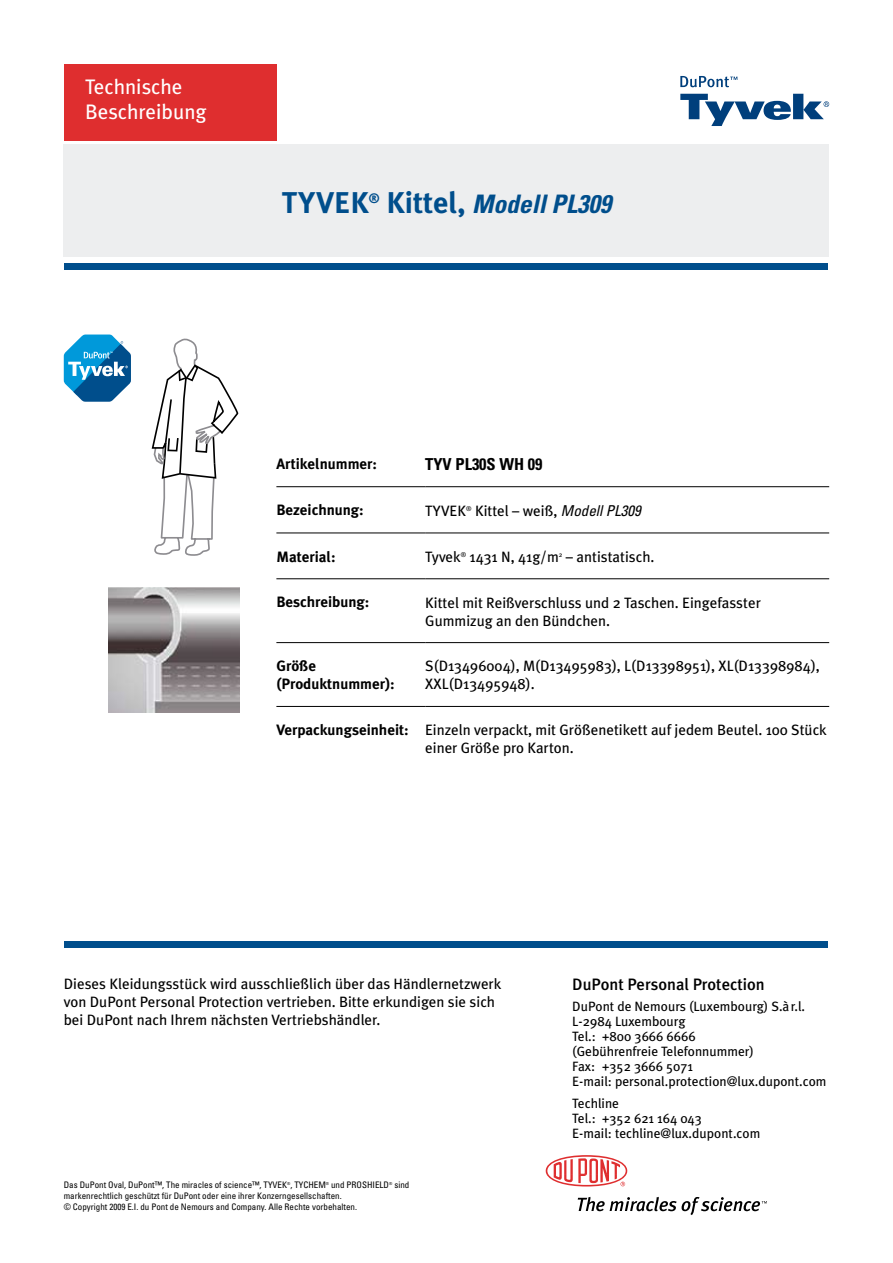
<style>
.page{position:relative;width:893px;height:1263px;background:#fff}
.page>*{position:absolute;margin:0;border:0;box-sizing:border-box;transform-origin:0 0}
.t1{font:700 30px "Meta Plus";letter-spacing:.015em;color:#004e8c}
.t2{font:italic 700 condensed 25.5px "Univers";color:#004e8c}
.t3{font:21px/25.2px "Meta Plus";color:#fff}
.t4{font:500 16.5px "Meta Plus";color:#000}
.t5{font:700 condensed 16.5px "Univers";color:#000}
.t6{font:15px/18px "Meta Plus";color:#000}
.t7{font:700 15px/18px "Meta Plus";color:#000}
.t8{font:13.5px/15px "Meta Plus";color:#000}
.t9{font:700 13.5px "Meta Plus";color:#004e8c}
.t10{font:condensed 9px/10.8px "Univers";color:#000}
.t11{font:6.75px "Meta Plus";color:#000}
.s1{font-family:"Meta Plus";font-style:normal;font-stretch:normal;font-size:30px}
.s2{font-family:"Univers";font-style:italic;font-stretch:condensed}
.s3{font-weight:700}
</style>
<div class="page">
<svg style="left:152px;top:339px;width:86px;height:217px"></svg>
<svg style="left:680px;top:76px;width:57px;height:11px"></svg>
<svg style="left:680px;top:94px;width:149px;height:32px"></svg>
<div style="left:65px;top:263px;width:763px;height:7px;background:#004e8c"></div>
<div style="left:65px;top:941px;width:763px;height:7px;background:#004e8c"></div>
<svg style="left:64px;top:334px;width:67px;height:68px"></svg>
<svg style="left:546px;top:1155px;width:81px;height:31px"></svg>
<svg style="left:578px;top:1197px;width:189px;height:18px"></svg>
<div style="left:64px;top:64px;width:212px;height:76px;background:#df2e2f"></div>
<div style="left:64px;top:145px;width:765px;height:112px;background:#edeeef"></div>
<hr style="left:276px;top:486px;width:149px;height:1px;background:#000">
<hr style="left:425px;top:486px;width:404px;height:1px;background:#000">
<hr style="left:276px;top:533px;width:149px;height:1px;background:#000">
<hr style="left:425px;top:533px;width:404px;height:1px;background:#000">
<hr style="left:276px;top:578px;width:149px;height:1px;background:#000">
<hr style="left:425px;top:578px;width:404px;height:1px;background:#000">
<hr style="left:276px;top:642px;width:149px;height:1px;background:#000">
<hr style="left:425px;top:642px;width:404px;height:1px;background:#000">
<hr style="left:276px;top:706px;width:149px;height:1px;background:#000">
<hr style="left:425px;top:706px;width:404px;height:1px;background:#000">
<img style="left:109px;top:588px;width:131px;height:124px">
<h3 class="t3" style="left:85px;top:74px;width:123px">Technische<br>Beschreibung</h3>
<h1 class="t1" style="left:282px;top:185px;width:88px">TYVEK</h1>
<p class="t9" style="left:369px;top:190px;width:12px">®</p>
<h2 class="t2" style="left:386px;top:188px;width:226px"><span class="s1">Kittel,</span> Modell PL309</h2>
<p class="t7" style="left:276px;top:454px;width:102px">Artikelnummer:</p>
<p class="t5" style="left:425px;top:454px;width:119px">TYV PL30S WH 09</p>
<p class="t7" style="left:276px;top:501px;width:89px">Bezeichnung:</p>
<p class="t6" style="left:425px;top:502px;width:43px">TYVEK</p>
<p class="t11" style="left:466px;top:505px;width:7px">®</p>
<p class="t6" style="left:475px;top:502px;width:167px">Kittel – weiß, <span class="s2">Modell PL309</span></p>
<p class="t7" style="left:276px;top:547px;width:61px">Material:</p>
<p class="t6" style="left:425px;top:547px;width:37px">Tyvek</p>
<p class="t11" style="left:461px;top:551px;width:7px">®</p>
<p class="t6" style="left:469px;top:547px;width:91px">1431 N, 41g/m</p>
<p class="t11" style="left:559px;top:551px;width:5px">2</p>
<p class="t6" style="left:566px;top:547px;width:90px">– antistatisch.</p>
<p class="t7" style="left:276px;top:593px;width:94px">Beschreibung:</p>
<p class="t6" style="left:425px;top:593px;width:337px">Kittel mit Reißverschluss und 2 Taschen. Eingefasster<br>Gummizug an den Bündchen.</p>
<p class="t7" style="left:276px;top:657px;width:120px">Größe (Produktnummer):</p>
<p class="t6" style="left:425px;top:657px;width:396px">S(D13496004), M(D13495983), L(D13398951), XL(D13398984),<br>XXL(D13495948).</p>
<p class="t6" style="left:425px;top:721px;width:403px;text-indent:-149px"><span class="s3">Verpackungseinheit:</span> Einzeln verpackt, mit Größenetikett auf jedem Beutel. 100 Stück einer Größe pro Karton.</p>
<p class="t6" style="left:64px;top:974px;width:439px">Dieses Kleidungsstück wird ausschließlich über das Händlernetzwerk von DuPont Personal Protection vertrieben. Bitte erkundigen sie sich bei DuPont nach Ihrem nächsten Vertriebshändler.</p>
<p class="t4" style="left:572px;top:974px;width:194px">DuPont Personal Protection</p>
<p class="t8" style="left:572px;top:999px;width:256px">DuPont de Nemours (Luxembourg) S.àr.l.<br>L-2984 Luxembourg<br>Tel.: +800 3666 6666<br>(Gebührenfreie Telefonnummer)<br>Fax: +352 3666 5071<br>E-mail: personal.protection@lux.dupont.com</p>
<p class="t8" style="left:572px;top:1095px;width:190px">Techline<br>Tel.: +352 621 164 043<br>E-mail: techline@lux.dupont.com</p>
<p class="t10" style="left:64px;top:1179px;width:347px">Das DuPont Oval, DuPont™, The miracles of science™, TYVEK<sup>®</sup>, TYCHEM<sup>®</sup> und PROSHIELD<sup>®</sup> sind markenrechtlich geschützt für DuPont oder eine ihrer Konzerngesellschaften.<br>© Copyright 2009 E.I. du Pont de Nemours and Company. Alle Rechte vorbehalten.</p>
</div>
